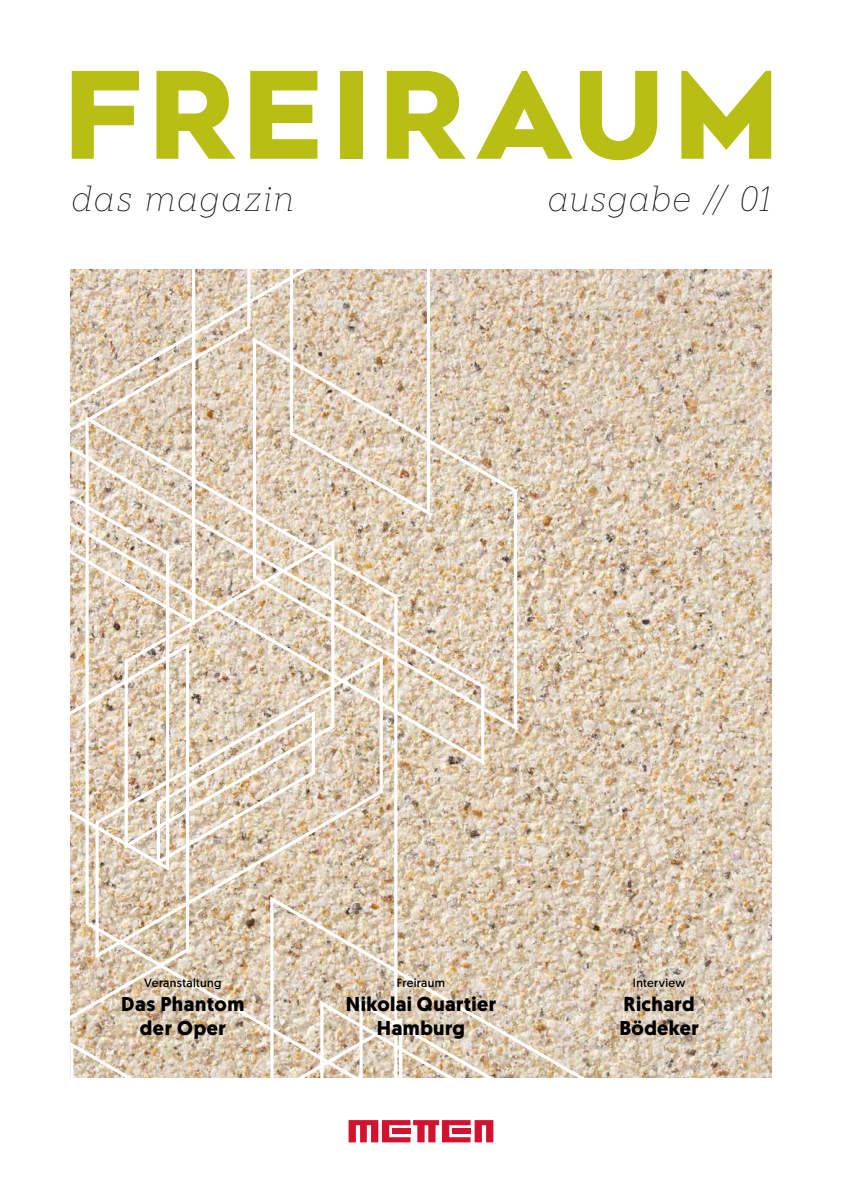
<style>
.page{position:relative;width:842px;height:1191px;background:#fff}
.page>*{position:absolute;margin:0;border:0;box-sizing:border-box;transform-origin:0 0}
.t1{font:800 120px "Geometos Neue";letter-spacing:.05em;color:#b8be14}
.t2{font:italic 200 35px "Knile";letter-spacing:.005em;color:#000}
.t3{font:700 20px/24px "Geomanist";letter-spacing:.025em;color:#000;text-align:center}
.t4{font:12px "Geomanist";letter-spacing:.03em;color:#000}
</style>
<div class="page">
<img style="left:431px;top:269px;width:340px;height:808px">
<img style="left:71px;top:517px;width:125px;height:110px">
<svg style="left:251px;top:336px;width:267px;height:374px"></svg>
<svg style="left:71px;top:642px;width:53px;height:68px"></svg>
<img style="left:95px;top:655px;width:289px;height:55px">
<svg style="left:124px;top:538px;width:212px;height:172px"></svg>
<svg style="left:71px;top:710px;width:588px;height:367px"></svg>
<svg style="left:71px;top:269px;width:360px;height:248px"></svg>
<svg style="left:71px;top:269px;width:181px;height:222px"></svg>
<svg style="left:349px;top:1120px;width:144px;height:22px"></svg>
<h1 class="t1" style="left:63px;top:44px;width:720px">FREIRAUM</h1>
<h2 class="t2" style="left:71px;top:178px;width:225px">das magazin</h2>
<h2 class="t2" style="left:547px;top:178px;width:225px">ausgabe // 01</h2>
<p class="t4" style="left:144px;top:975px;width:79px">Veranstaltung</p>
<p class="t3" style="left:121px;top:992px;width:125px">Das Phantom der Oper</p>
<p class="t4" style="left:397px;top:975px;width:50px">Freiraum</p>
<p class="t3" style="left:346px;top:992px;width:152px">Nikolai Quartier<br>Hamburg</p>
<p class="t4" style="left:633px;top:975px;width:54px">Interview</p>
<p class="t3" style="left:619px;top:992px;width:81px;text-align:left">Richard<br>Bödeker</p>
</div>
